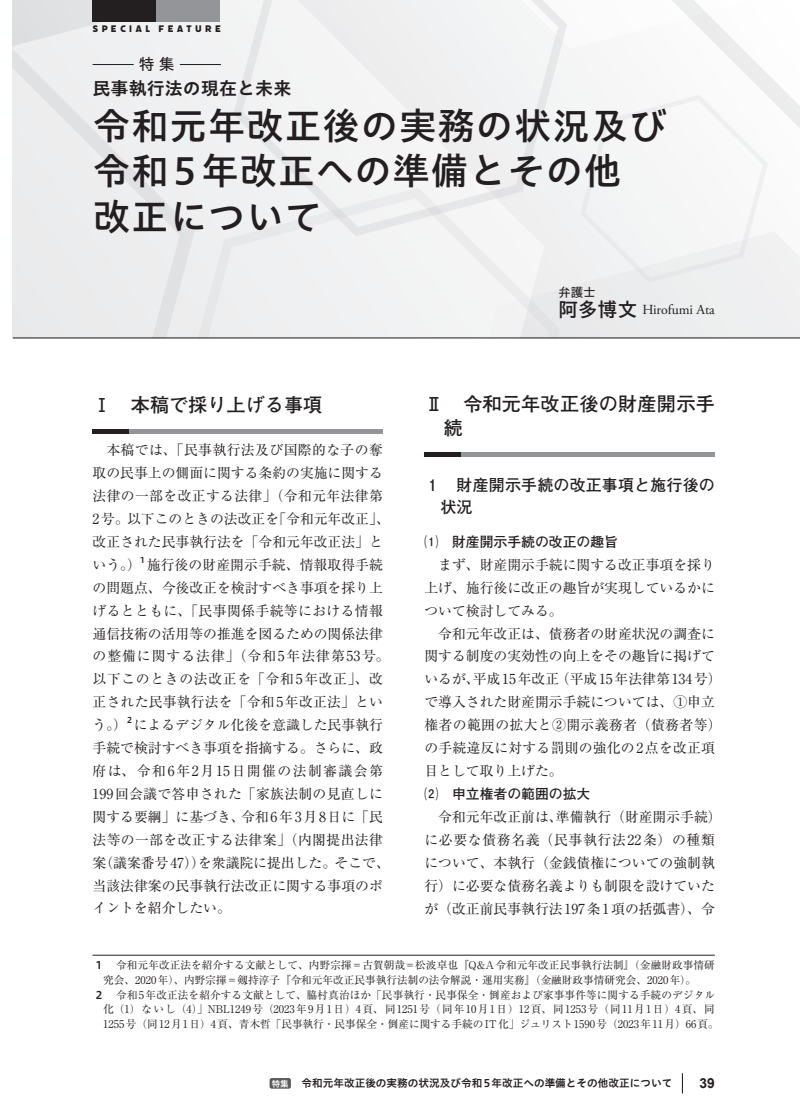
<style>
.page{position:relative;width:800px;height:1119px;background:#fff}
.page>*{position:absolute;margin:0;border:0;box-sizing:border-box;transform-origin:0 0}
.t1{font:700 38.25px/45.8px "P Aoto Gothic Std N De";color:#231f20}
.t2{font:700 19.2px/23.4px "Futo Go B101 Pr 6 N";letter-spacing:.015em;color:#231f20}
.t3{font:700 18px "P Aoto Gothic Std N";color:#231f20}
.t4{font:700 15.9px/21.3px "Futo Go B101 Pr 6 N";letter-spacing:.01em;color:#231f20}
.t5{font:500 15.9px "P Aoto Gothic Std N";color:#231f20}
.t6{font:13.8px/23px "Ryumin Pr 6 N";color:#231f20}
.t7{font:700 13.8px "Futo Go B101 Pr 6 N";color:#231f20}
.t8{font:13.8px "Adobe Garamond Pro";letter-spacing:-.01em;color:#231f20}
.t9{font:700 13.8px "Arial";color:#231f20}
.t10{font:500 12.75px "P Aoto Gothic Std N";color:#231f20}
.t11{font:10.65px "Ryumin Pr 6 N";letter-spacing:.005em;color:#231f20}
.t12{font:10.65px "Ryumin Pr 6 N";letter-spacing:.115em;color:#231f20}
.t13{font:10.65px "Hiragino UD Sans Std N W6";color:#231f20}
.t14{font:10.65px "Filicudi Solid";letter-spacing:.305em;color:#231f20}
.t15{font:8.1px "Hiragino UD Sans Std N W6";color:#231f20}
.s1{font-family:"P Aoto Gothic Std N De";font-weight:700;font-size:20.25px}
.s2{font-family:"Hiragino UD Sans Std N W6"}
.s3{font-size:8.55px;color:#fff}
</style>
<div class="page">
<svg style="left:681px;top:1073px;width:1px;height:20px"></svg>
<div style="left:269px;top:1077px;width:22px;height:11px;background:#57585a;border-radius:2px"></div>
<div style="left:560px;top:282px;width:239px;height:55px;background:#ecedee"></div>
<svg style="left:13px;top:0;width:220px;height:187px;fill:#f0f1f2"></svg>
<svg style="left:560px;top:0;width:239px;height:282px"></svg>
<div style="left:195px;top:187px;width:365px;height:150px;background:#f0f1f2"></div>
<svg style="left:13px;top:31px;width:182px;height:306px;fill:#ededee"></svg>
<svg style="left:233px;top:0;width:334px;height:236px;fill:#f1f2f3"></svg>
<hr style="left:13px;top:337px;width:786px;height:1px;background:#231f20">
<div style="left:92px;top:0;width:64px;height:21px;background:#231f20"></div>
<div style="left:156px;top:0;width:64px;height:21px;background:#939598"></div>
<hr style="left:92px;top:64px;width:42px;height:1px;background:#231f20">
<hr style="left:180px;top:64px;width:41px;height:1px;background:#231f20">
<hr style="left:92px;top:430px;width:291px;height:4px;background:#939598">
<hr style="left:92px;top:430px;width:37px;height:4px;background:#231f20">
<hr style="left:92px;top:954px;width:622px;height:1px;background:#231f20">
<div style="left:424px;top:452px;width:290px;height:5px;background:#939598"></div>
<div style="left:424px;top:452px;width:36px;height:5px;background:#231f20"></div>
<p class="t14" style="left:92px;top:22px;width:130px">SPECIAL FEATURE</p>
<p class="t5" style="left:139px;top:55px;width:37px">特 集</p>
<h3 class="t3" style="left:92px;top:78px;width:200px">民事執行法の現在と未来</h3>
<h1 class="t1" style="left:92px;top:103px;width:576px">令和元年改正後の実務の状況及び令和5年改正への準備とその他改正について</h1>
<h2 class="t2" style="left:92px;top:392px;width:231px">Ⅰ　本稿で採り上げる事項</h2>
<p class="t6" style="left:92px;top:438px;width:299px;text-align:center">本稿では、「民事執行法及び国際的な子の奪<br>取の民事上の側面に関する条約の実施に関する法律の一部を改正する法律」（令和元年法律第<br>2号。以下このときの法改正を「令和元年改正」、改正された民事執行法を「令和元年改正法」という。）施行後の財産開示手続、情報取得手続</p>
<p class="t15" style="left:140px;top:553px;width:6px">1</p>
<p class="t6" style="left:92px;top:575px;width:299px">の問題点、今後改正を検討すべき事項を採り上げるとともに、「民事関係手続等における情報通信技術の活用等の推進を図るための関係法律の整備に関する法律」（令和5年法律第53号。以下このときの法改正を「令和5年改正」、改正された民事執行法を「令和5年改正法」という。）</p>
<p class="t15" style="left:127px;top:714px;width:6px">2</p>
<p class="t6" style="left:92px;top:712px;width:299px;text-indent:41px">によるデジタル化後を意識した民事執行手続で検討すべき事項を指摘する。さらに、政府は、令和6年2月15日開催の法制審議会第<br>199回会議で答申された「家族法制の見直しに関する要綱」に基づき、令和6年3月8日に「民法等の一部を改正する法律案」（内閣提出法律案（議案番号47））を衆議院に提出した。そこで、当該法律案の民事執行法改正に関する事項のポイントを紹介したい。</p>
<p class="t10" style="left:558px;top:285px;width:39px">弁護士</p>
<p class="t8" style="left:558px;top:301px;width:158px"><span class="s1">阿多博文</span> Hirofumi Ata</p>
<h2 class="t2" style="left:443px;top:391px;width:273px;text-indent:-19px">Ⅱ　令和元年改正後の財産開示手続</h2>
<p class="t4" style="left:440px;top:474px;width:276px;text-indent:-12px">１　財産開示手続の改正事項と施行後の状況</p>
<p class="t7" style="left:424px;top:530px;width:195px">⑴　財産開示手続の改正の趣旨</p>
<p class="t6" style="left:424px;top:552px;width:292px;text-align:justify;text-indent:14px">まず、財産開示手続に関する改正事項を採り上げ、施行後に改正の趣旨が実現しているかについて検討してみる。</p>
<p class="t6" style="left:424px;top:621px;width:299px;text-indent:14px">令和元年改正は、債務者の財産状況の調査に関する制度の実効性の向上をその趣旨に掲げているが、平成15年改正（平成15年法律第134号）で導入された財産開示手続については、①申立権者の範囲の拡大と②開示義務者（債務者等）の手続違反に対する罰則の強化の2点を改正項目として取り上げた。</p>
<p class="t7" style="left:424px;top:782px;width:167px">⑵　申立権者の範囲の拡大</p>
<p class="t6" style="left:424px;top:804px;width:299px;text-indent:14px">令和元年改正前は、準備執行（財産開示手続）に必要な債務名義（民事執行法22条）の種類について、本執行（金銭債権についての強制執行）に必要な債務名義よりも制限を設けていたが（改正前民事執行法197条1項の括弧書）、令</p>
<p class="t11" style="left:92px;top:956px;width:623px"><span class="s2">　1</span> 　令和元年改正法を紹介する文献として、内野宗揮＝古賀朝哉=松波卓也『Q&amp;A令和元年改正民事執行法制』（金融財政事情研</p>
<p class="t11" style="left:103px;top:971px;width:594px">究会、2020年）、内野宗揮＝剱持淳子『令和元年改正民事執行法制の法令解説・運用実務』（金融財政事情研究会、2020年）。</p>
<p class="t11" style="left:92px;top:986px;width:624px"><span class="s2">　2</span> 　令和5年改正法を紹介する文献として、脇村真治ほか「民事執行・民事保全・倒産および家事事件等に関する手続のデジタル</p>
<p class="t12" style="left:103px;top:1000px;width:613px">化（1）ないし（4）」NBL1249号（2023年9月1日）4頁、同1251号（同年10月1日）12頁、同1253号（同11月1日）4頁、同</p>
<p class="t11" style="left:103px;top:1015px;width:617px">1255号（同12月1日）4頁、青木哲「民事執行・民事保全・倒産に関する手続のIT化」ジュリスト1590号（2023年11月）66頁。</p>
<p class="t13" style="left:272px;top:1075px;width:402px"><span class="s3">特集</span>　令和元年改正後の実務の状況及び令和 5年改正への準備とその他改正について</p>
<p class="t9" style="left:699px;top:1073px;width:17px">39</p>
</div>
